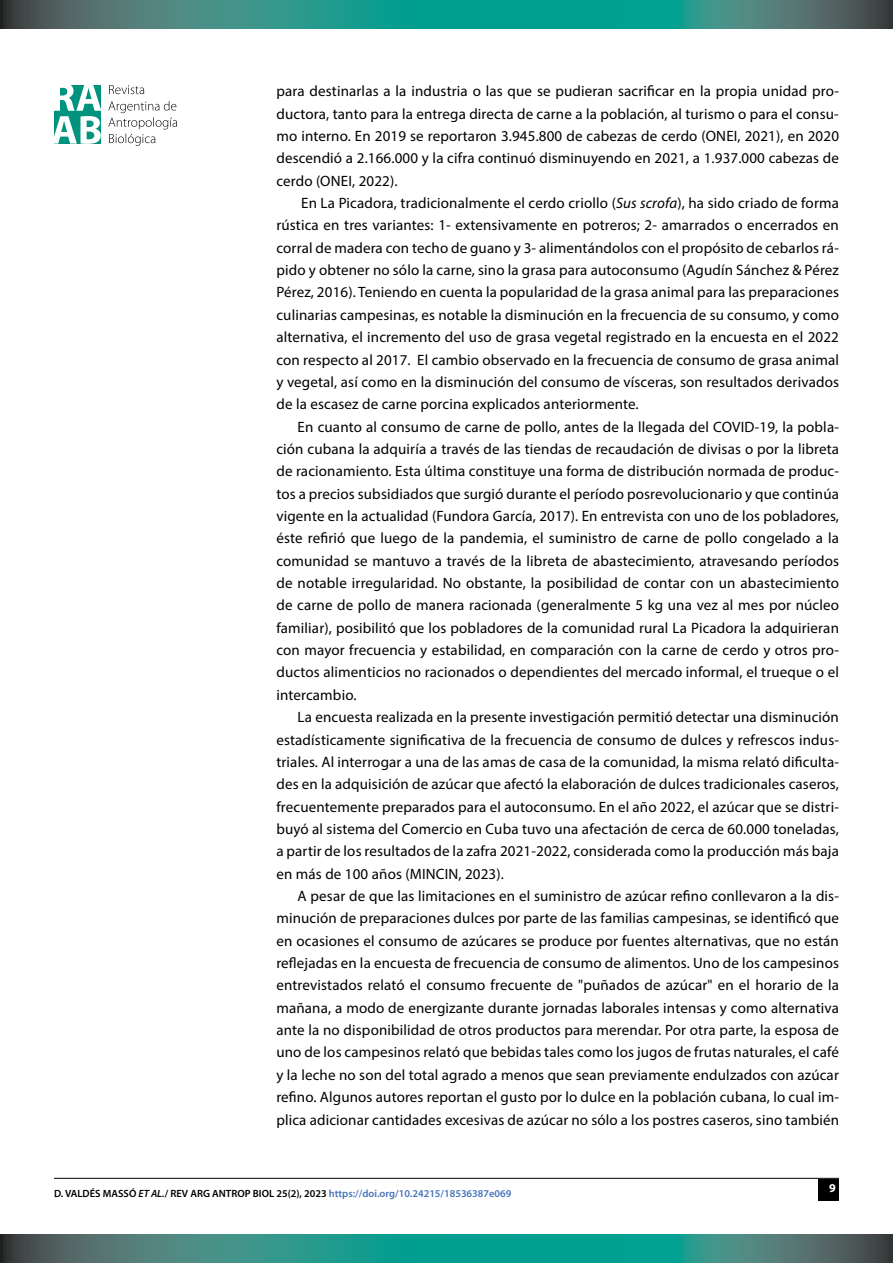
<style>
.page{position:relative;width:893px;height:1263px;background:#fff}
.page>*{position:absolute;margin:0;border:0;box-sizing:border-box;transform-origin:0 0}
.t1{font:15px/22.4px "Myriad Pro";letter-spacing:.01em;color:#000;text-align:justify}
.t2{font:700 12px "Myriad Pro";color:#fff}
.t3{font:600 10.5px "Myriad Pro";color:#000}
.s1{font-style:italic}
.s2{color:#4774ba}
</style>
<div class="page">
<div style="left:819px;top:1179px;width:20px;height:21px;background:#000"></div>
<hr style="left:54px;top:1178px;width:785px;height:1px;background:#000">
<svg style="left:0;top:0;width:893px;height:28px;background:#2c887f"></svg>
<svg style="left:0;top:1234px;width:893px;height:29px;background:#2c887f"></svg>
<svg style="left:108px;top:101px;width:69px;height:45px"></svg>
<svg style="left:109px;top:85px;width:35px;height:9px"></svg>
<svg style="left:54px;top:85px;width:47px;height:59px"></svg>
<p class="t1" style="left:276px;top:80px;width:564px">para destinarlas a la industria o las que se pudieran sacrificar en la propia unidad pro&shy;ductora, tanto para la entrega directa de carne a la población, al turismo o para el consu&shy;mo interno. En 2019 se reportaron 3.945.800 de cabezas de cerdo (ONEI, 2021), en 2020 descendió a 2.166.000 y la cifra continuó disminuyendo en 2021, a 1.937.000 cabezas de cerdo (ONEI, 2022).</p>
<p class="t1" style="left:276px;top:192px;width:564px;text-indent:25px">En La Picadora, tradicionalmente el cerdo criollo (<span class="s1">Sus scrofa</span>), ha sido criado de forma rústica en tres variantes: 1- extensivamente en potreros; 2- amarrados o encerrados en corral de madera con techo de guano y 3- alimentándolos con el propósito de cebarlos rá&shy;pido y obtener no sólo la carne, sino la grasa para autoconsumo (Agudín Sánchez &amp; Pérez Pérez, 2016). Teniendo en cuenta la popularidad de la grasa animal para las preparaciones culinarias campesinas, es notable la disminución en la frecuencia de su consumo, y como alternativa, el incremento del uso de grasa vegetal registrado en la encuesta en el 2022 con respecto al 2017. El cambio observado en la frecuencia de consumo de grasa animal y vegetal, así como en la disminución del consumo de vísceras, son resultados derivados de la escasez de carne porcina explicados anteriormente.</p>
<p class="t1" style="left:276px;top:415px;width:564px;text-indent:21px">En cuanto al consumo de carne de pollo, antes de la llegada del COVID-19, la pobla&shy;ción cubana la adquiría a través de las tiendas de recaudación de divisas o por la libreta de racionamiento. Esta última constituye una forma de distribución normada de produc&shy;tos a precios subsidiados que surgió durante el período posrevolucionario y que continúa vigente en la actualidad (Fundora García, 2017). En entrevista con uno de los pobladores, éste refirió que luego de la pandemia, el suministro de carne de pollo congelado a la comunidad se mantuvo a través de la libreta de abastecimiento, atravesando períodos de notable irregularidad. No obstante, la posibilidad de contar con un abastecimiento de carne de pollo de manera racionada (generalmente 5 kg una vez al mes por núcleo familiar), posibilitó que los pobladores de la comunidad rural La Picadora la adquirieran con mayor frecuencia y estabilidad, en comparación con la carne de cerdo y otros pro&shy;ductos alimenticios no racionados o dependientes del mercado informal, el trueque o el intercambio.</p>
<p class="t1" style="left:276px;top:706px;width:564px;text-indent:21px">La encuesta realizada en la presente investigación permitió detectar una disminución estadísticamente significativa de la frecuencia de consumo de dulces y refrescos indus&shy;triales. Al interrogar a una de las amas de casa de la comunidad, la misma relató dificulta&shy;des en la adquisición de azúcar que afectó la elaboración de dulces tradicionales caseros, frecuentemente preparados para el autoconsumo. En el año 2022, el azúcar que se distri&shy;buyó al sistema del Comercio en Cuba tuvo una afectación de cerca de 60.000 toneladas, a partir de los resultados de la zafra 2021-2022, considerada como la producción más baja en más de 100 años (MINCIN, 2023).</p>
<p class="t1" style="left:276px;top:884px;width:564px;text-indent:21px">A pesar de que las limitaciones en el suministro de azúcar refino conllevaron a la dis&shy;minución de preparaciones dulces por parte de las familias campesinas, se identificó que en ocasiones el consumo de azúcares se produce por fuentes alternativas, que no están reflejadas en la encuesta de frecuencia de consumo de alimentos. Uno de los campesinos entrevistados relató el consumo frecuente de "puñados de azúcar" en el horario de la mañana, a modo de energizante durante jornadas laborales intensas y como alternativa ante la no disponibilidad de otros productos para merendar. Por otra parte, la esposa de uno de los campesinos relató que bebidas tales como los jugos de frutas naturales, el café y la leche no son del total agrado a menos que sean previamente endulzados con azúcar refino. Algunos autores reportan el gusto por lo dulce en la población cubana, lo cual im&shy;plica adicionar cantidades excesivas de azúcar no sólo a los postres caseros, sino también</p>
<p class="t3" style="left:54px;top:1187px;width:459px">D. VALDÉS MASSÓ <span class="s1">ET AL.</span>/ REV ARG ANTROP BIOL 25(2), 2023 <span class="s2">https://doi.org/10.24215/18536387e069</span></p>
<p class="t2" style="left:829px;top:1180px;width:8px">9</p>
</div>
